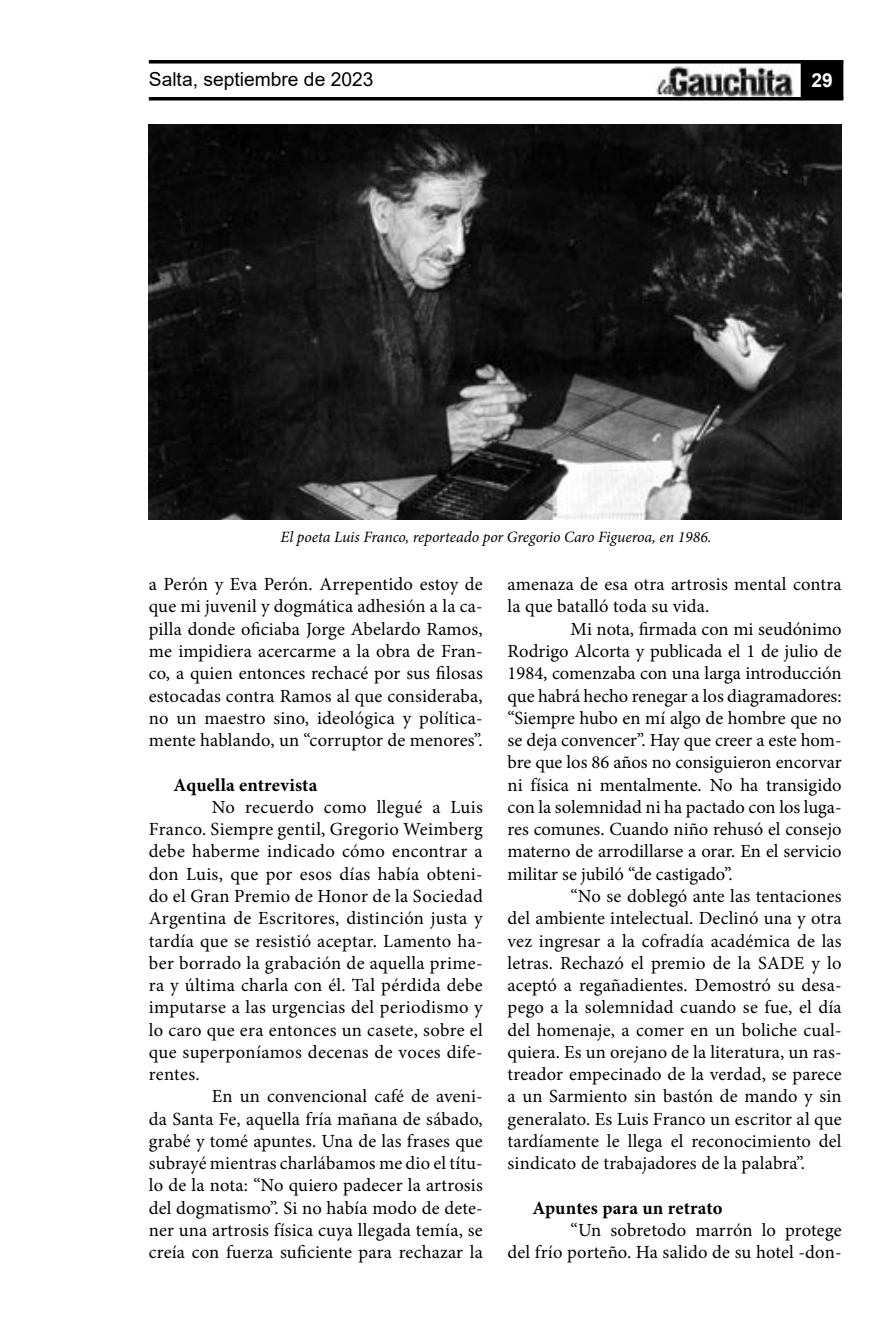
<style>
.page{position:relative;width:893px;height:1340px;background:#fff}
.page>*{position:absolute;margin:0;border:0;box-sizing:border-box;transform-origin:0 0}
.t1{font:19.25px "Arial";color:#000}
.t2{font:700 19.25px "Arial";color:#fff}
.t3{font:18.55px/22.2px "Minion Pro";letter-spacing:.01em;color:#000;text-align:justify}
.t4{font:700 18.55px "Minion Pro";letter-spacing:.005em;color:#000}
.t5{font:italic 15.75px "Minion Pro";letter-spacing:-.005em;color:#000}
</style>
<div class="page">
<img style="left:656px;top:65px;width:138px;height:32px">
<svg style="left:149px;top:60px;width:694px;height:4px;background:#1e1e1e"></svg>
<hr style="left:149px;top:97px;width:694px;height:3px;background:#000">
<div style="left:802px;top:63px;width:40px;height:35px;background:#000"></div>
<div style="left:801px;top:62px;width:42px;height:37px;border:2px solid #000"></div>
<img style="left:149px;top:124px;width:693px;height:395px">
<p class="t1" style="left:149px;top:66px;width:226px">Salta, septiembre de 2023</p>
<p class="t2" style="left:811px;top:66px;width:23px">29</p>
<p class="t5" style="left:281px;top:526px;width:432px">El poeta Luis Franco, reporteado por Gregorio Caro Figueroa, en 1986.</p>
<p class="t3" style="left:149px;top:573px;width:335px">a Perón y Eva Perón. Arrepentido estoy de que mi juvenil y dogmática adhesión a la ca&shy;pilla donde oficiaba Jorge Abelardo Ramos, me impidiera acercarme a la obra de Fran&shy;co, a quien entonces rechacé por sus filosas estocadas contra Ramos al que consideraba, no un maestro sino, ideológica y política&shy;mente hablando, un “corruptor de menores”.</p>
<p class="t4" style="left:174px;top:771px;width:145px">Aquella entrevista</p>
<p class="t3" style="left:149px;top:796px;width:336px;text-indent:63px">No recuerdo como llegué a Luis Franco. Siempre gentil, Gregorio Weimberg debe haberme indicado cómo encontrar a don Luis, que por esos días había obteni&shy;do el Gran Premio de Honor de la Sociedad Argentina de Escritores, distinción justa y tardía que se resistió aceptar. Lamento ha&shy;ber borrado la grabación de aquella prime&shy;ra y última charla con él. Tal pérdida debe imputarse a las urgencias del periodismo y lo caro que era entonces un casete, sobre el que superponíamos decenas de voces dife&shy;rentes.</p>
<p class="t3" style="left:149px;top:1085px;width:336px;text-indent:63px">En un convencional café de aveni&shy;da Santa Fe, aquella fría mañana de sábado, grabé y tomé apuntes. Una de las frases que subrayé mientras charlábamos me dio el títu&shy;lo de la nota: “No quiero padecer la artrosis del dogmatismo”. Si no había modo de dete&shy;ner una artrosis física cuya llegada temía, se creía con fuerza suficiente para rechazar la</p>
<p class="t3" style="left:508px;top:573px;width:335px">amenaza de esa otra artrosis mental contra la que batalló toda su vida.</p>
<p class="t3" style="left:508px;top:617px;width:336px;text-indent:63px">Mi nota, firmada con mi seudónimo Rodrigo Alcorta y publicada el 1 de julio de 1984, comenzaba con una larga introducción que habrá hecho renegar a los diagramadores: “Siempre hubo en mí algo de hombre que no se deja convencer”. Hay que creer a este hom&shy;bre que los 86 años no consiguieron encorvar ni física ni mentalmente. No ha transigido con la solemnidad ni ha pactado con los luga&shy;res comunes. Cuando niño rehusó el consejo materno de arrodillarse a orar. En el servicio militar se jubiló “de castigado”.</p>
<p class="t3" style="left:508px;top:885px;width:336px;text-indent:63px">“No se doblegó ante las tentaciones del ambiente intelectual. Declinó una y otra vez ingresar a la cofradía académica de las letras. Rechazó el premio de la SADE y lo aceptó a regañadientes. Demostró su desa&shy;pego a la solemnidad cuando se fue, el día del homenaje, a comer en un boliche cual&shy;quiera. Es un orejano de la literatura, un ras&shy;treador empecinado de la verdad, se parece a un Sarmiento sin bastón de mando y sin generalato. Es Luis Franco un escritor al que tardíamente le llega el reconocimiento del sindicato de trabajadores de la palabra”.</p>
<p class="t4" style="left:532px;top:1194px;width:192px">Apuntes para un retrato</p>
<p class="t3" style="left:508px;top:1219px;width:335px;text-align:right">“Un sobretodo marrón lo protege<br>del frío porteño. Ha salido de su hotel -don-</p>
</div>
